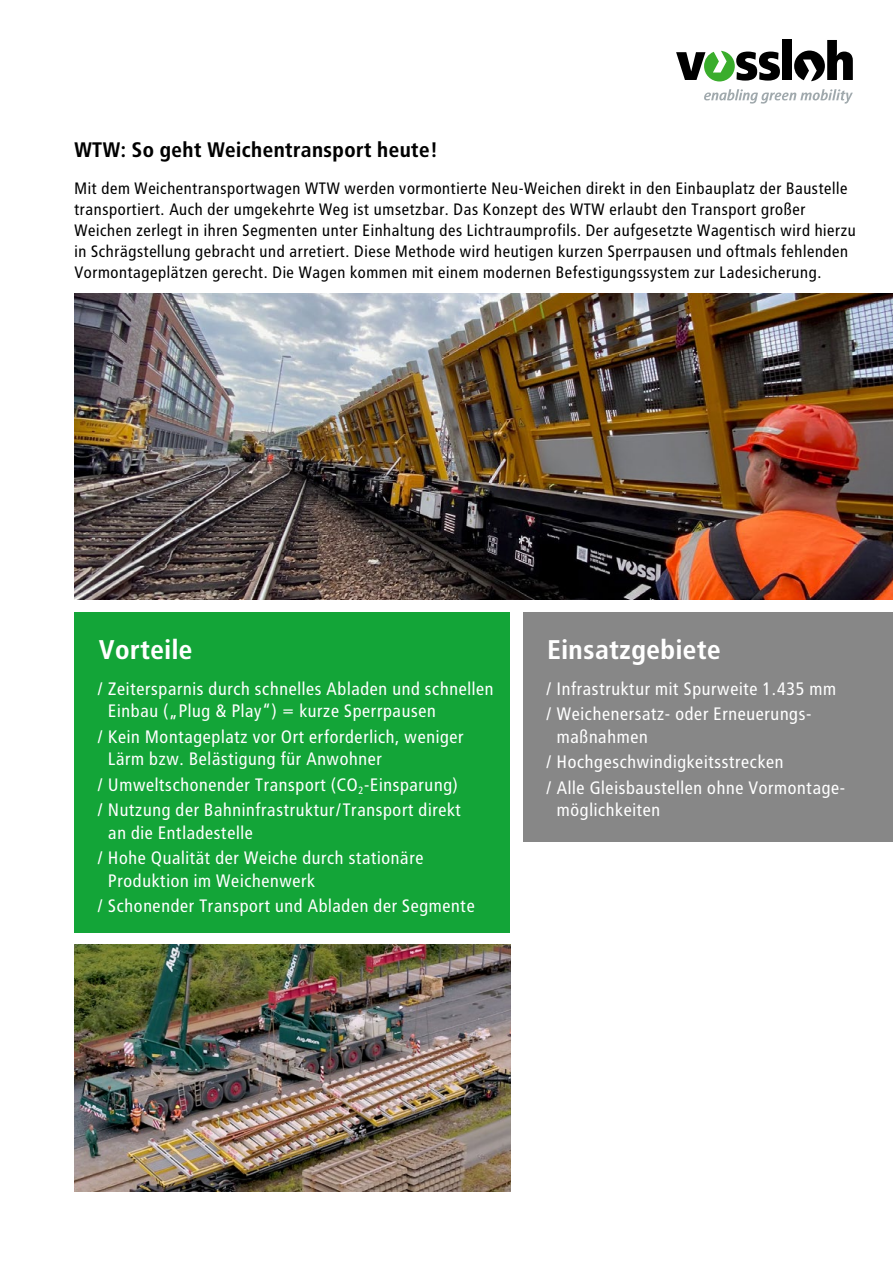
<style>
.page{position:relative;width:893px;height:1263px;background:#fff}
.page>*{position:absolute;margin:0;border:0;box-sizing:border-box;transform-origin:0 0}
.t1{font:700 27px "Transit";color:#fff}
.t2{font:700 21px "Transit";color:#000}
.t3{font:18px/25.5px "Transit";color:#fff}
.t4{font:16.5px/21px "Transit";color:#000}
</style>
<div class="page">
<div style="left:74px;top:612px;width:436px;height:321px;background:#13a538"></div>
<img style="left:74px;top:293px;width:819px;height:307px">
<div style="left:523px;top:612px;width:370px;height:230px;background:#878787"></div>
<img style="left:74px;top:944px;width:436px;height:247px">
<div style="left:782px;top:40px;width:10px;height:40px;background:#000"></div>
<svg style="left:676px;top:51px;width:104px;height:30px"></svg>
<svg style="left:794px;top:40px;width:59px;height:41px"></svg>
<svg style="left:704px;top:89px;width:149px;height:15px"></svg>
<p class="t2" style="left:74px;top:137px;width:366px">WTW: So geht Weichentransport heute!</p>
<p class="t4" style="left:74px;top:178px;width:783px">Mit dem Weichentransportwagen WTW werden vormontierte Neu-Weichen direkt in den Einbauplatz der Baustelle transportiert. Auch der umgekehrte Weg ist umsetzbar. Das Konzept des WTW erlaubt den Transport großer Weichen zerlegt in ihren Segmenten unter Einhaltung des Lichtraumprofils. Der aufgesetzte Wagentisch wird hierzu in Schrägstellung gebracht und arretiert. Diese Methode wird heutigen kurzen Sperrpausen und oftmals fehlenden Vormontageplätzen gerecht. Die Wagen kommen mit einem modernen Befestigungssystem zur Ladesicherung.</p>
<h1 class="t1" style="left:99px;top:634px;width:96px">Vorteile</h1>
<p class="t3" style="left:108px;top:677px;width:387px;line-height:22.5px;text-indent:-10px">/ Zeitersparnis durch schnelles Abladen und schnellen<br>Einbau („Plug &amp; Play“) = kurze Sperrpausen</p>
<p class="t3" style="left:108px;top:725px;width:358px;line-height:22.5px;text-indent:-10px">/ Kein Montageplatz vor Ort erforderlich, weniger<br>Lärm bzw. Belästigung für Anwohner</p>
<p class="t3" style="left:98px;top:772px;width:365px">/ Umweltschonender Transport (CO<sub>2</sub>-Einsparung) / Nutzung der Bahninfrastruktur/Transport direkt</p>
<p class="t3" style="left:98px;top:820px;width:328px;text-indent:10px">an die Entladestelle<br>/ Hohe Qualität der Weiche durch stationäre</p>
<p class="t3" style="left:98px;top:868px;width:379px;text-indent:10px">Produktion im Weichenwerk<br>/ Schonender Transport und Abladen der Segmente</p>
<h1 class="t1" style="left:547px;top:634px;width:175px">Einsatzgebiete</h1>
<p class="t3" style="left:546px;top:676px;width:292px">/ Infrastruktur mit Spurweite 1.435 mm / Weichenersatz- oder Erneuerungs-</p>
<p class="t3" style="left:546px;top:724px;width:301px;text-indent:10px">maßnahmen<br>/ Hochgeschwindigkeitsstrecken<br>/ Alle Gleisbaustellen ohne Vormontage-</p>
<p class="t3" style="left:557px;top:797px;width:105px">möglichkeiten</p>
</div>
